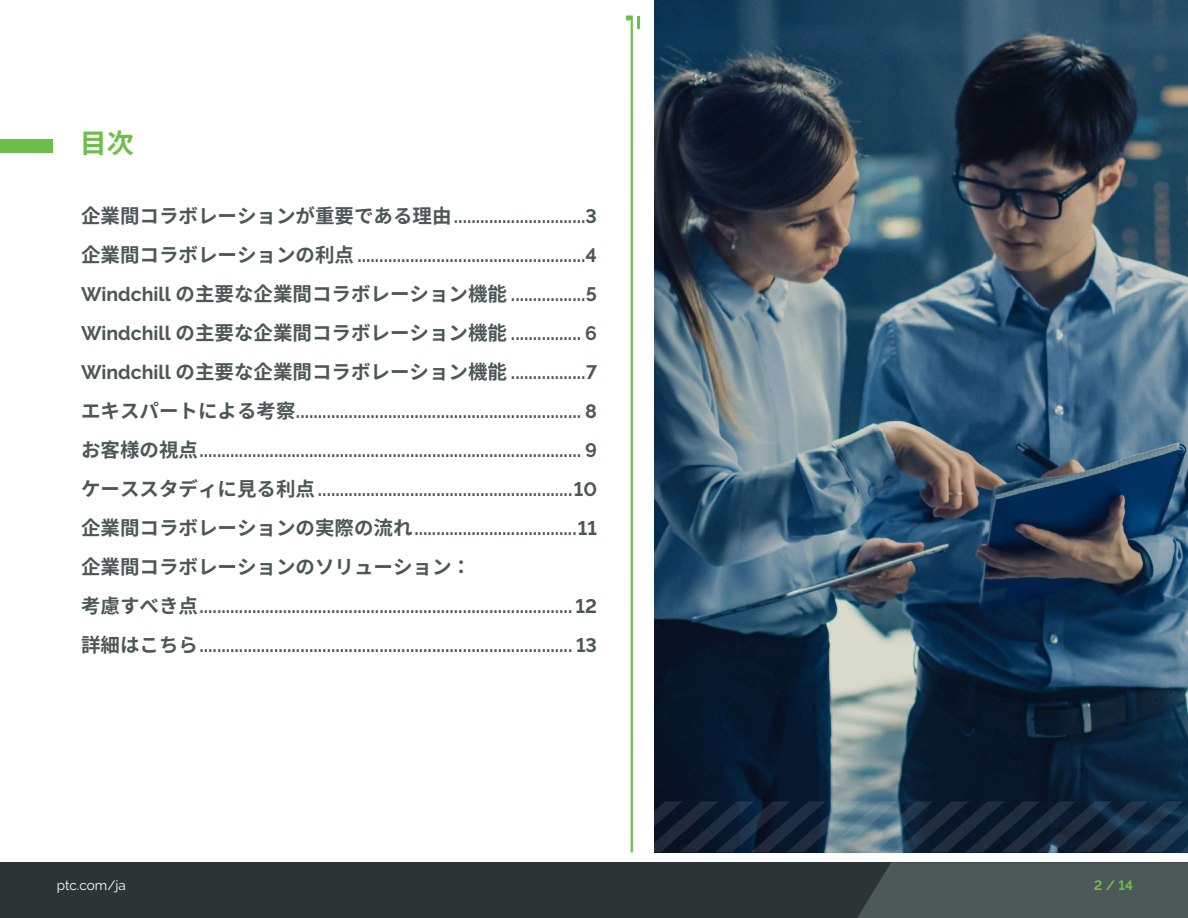
<style>
.page{position:relative;width:1188px;height:918px;background:#fff}
.page>*{position:absolute;margin:0;border:0;box-sizing:border-box;transform-origin:0 0}
.t1{font:700 27px "Noto Sans CJ Kjp";color:#6ebe4b}
.t2{font:700 19.5px/39px "PTC Raleway";color:#4d5757;text-align:justify}
.t3{font:700 19.5px "Noto Sans CJ Kjp";color:#4d5757}
.t4{font:13.5px "PTC Raleway";color:#fff}
.t5{font:700 13.5px "PTC Raleway";color:#6ebe4b}
.s1{font-family:"Noto Sans CJ Kjp"}
</style>
<div class="page">
<div style="left:0;top:139px;width:53px;height:14px;background:#6ebe4b"></div>
<img style="left:625px;top:15px;width:563px;height:837px">
<div style="left:0;top:862px;width:1188px;height:56px;background:#2c3435"></div>
<div style="left:857px;top:862px;width:331px;height:56px;background:#4d5859"></div>
<h1 class="t1" style="left:80px;top:128px;width:56px">目次</h1>
<p class="t2" style="left:81px;top:196px;width:518px"><span class="s1">企業間コラボレーションが重要である理由</span> ..............................3<span class="s1">企業間コラボレーションの利点</span> ....................................................4<br>Windchill <span class="s1">の主要な企業間コラボレーション機能</span> .................5<br>Windchill <span class="s1">の主要な企業間コラボレーション機能</span> ................ 6<br>Windchill <span class="s1">の主要な企業間コラボレーション機能</span> .................7<span class="s1">エキスパートによる考察</span> ................................................................. 8<span class="s1">お客様の視点</span> ....................................................................................... 9<span class="s1">ケーススタディに見る利点</span> ..........................................................10<span class="s1">企業間コラボレーションの実際の流れ</span> .....................................11</p>
<p class="t3" style="left:81px;top:556px;width:391px">企業間コラボレーションのソリューション：</p>
<p class="t2" style="left:81px;top:586px;width:518px"><span class="s1">考慮すべき点</span> ..................................................................................... 12<span class="s1">詳細はこちら</span> ..................................................................................... 13</p>
<p class="t4" style="left:57px;top:878px;width:71px">ptc.com/ja</p>
<p class="t5" style="left:1094px;top:878px;width:40px">2 / 14</p>
</div>
